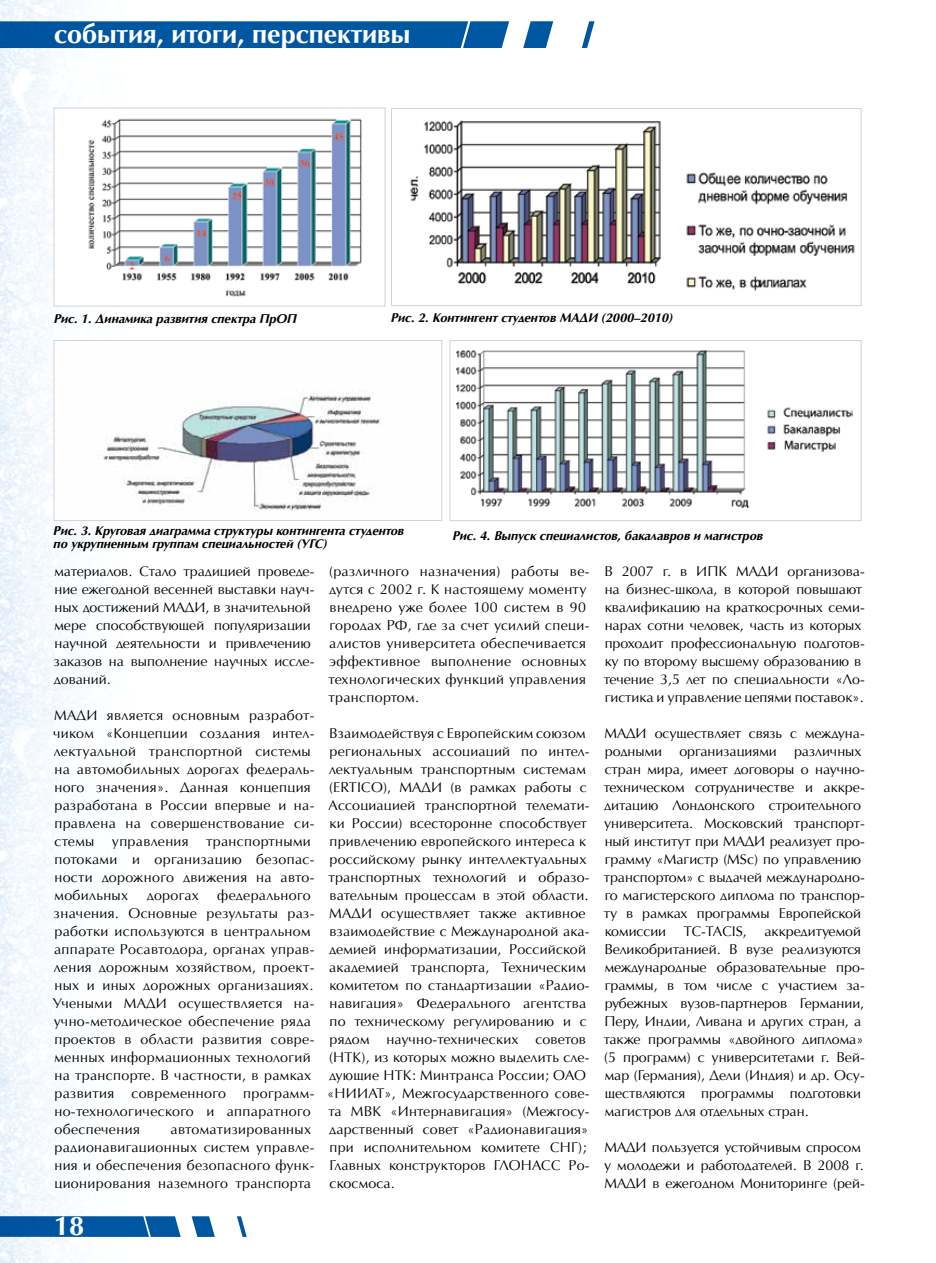
<style>
.page{position:relative;width:936px;height:1263px;background:#fff}
.page>*{position:absolute;margin:0;border:0;box-sizing:border-box;transform-origin:0 0}
.t1{font:700 27px "AG Opus High Resolution";color:#fff}
.t2{font:14.25px/18px "AG Opus High Resolution";letter-spacing:.005em;color:#000}
.t3{font:14.25px/18px "AG Opus High Resolution";letter-spacing:.025em;color:#000}
.t4{font:italic 700 12.75px/13.5px "AG Opus High Resolution";color:#000}
</style>
<div class="page">
<img style="left:0;top:0;width:145px;height:1263px">
<svg style="left:0;top:21px;width:594px;height:27px;background:#1d69ab"></svg>
<svg style="left:0;top:1216px;width:247px;height:21px"></svg>
<img style="left:56px;top:110px;width:306px;height:194px">
<div style="left:54px;top:108px;width:331px;height:198px;border:1px solid #d2d3d4"></div>
<img style="left:410px;top:120px;width:445px;height:171px">
<div style="left:391px;top:108px;width:470px;height:198px;border:1px solid #d2d3d4"></div>
<img style="left:456px;top:350px;width:396px;height:158px">
<div style="left:449px;top:340px;width:412px;height:181px;border:1px solid #d2d3d4"></div>
<div style="left:54px;top:340px;width:388px;height:180px;background:#fff"></div>
<img style="left:103px;top:390px;width:277px;height:121px">
<div style="left:54px;top:340px;width:388px;height:181px;border:1px solid #d2d3d4"></div>
<h1 class="t1" style="left:54px;top:18px;width:358px">события, итоги, перспективы</h1>
<p class="t4" style="left:54px;top:312px;width:244px">Рис. 1. Динамика развития спектра ПрОП</p>
<p class="t4" style="left:391px;top:310px;width:283px">Рис. 2. Контингент студентов МАДИ (2000–2010)</p>
<p class="t4" style="left:54px;top:524px;width:352px">Рис. 3. Круговая диаграмма структуры контингента студентов по укрупненным группам специальностей (УГС)</p>
<p class="t4" style="left:452px;top:529px;width:312px">Рис. 4. Выпуск специалистов, бакалавров и магистров</p>
<p class="t2" style="left:54px;top:562px;width:262px">материалов. Стало традицией проведе&shy;ние ежегодной весенней выставки науч&shy;ных достижений МАДИ, в значительной мере способствующей популяризации научной деятельности и привлечению заказов на выполнение научных иссле&shy;дований.</p>
<p class="t3" style="left:53px;top:706px;width:263px">МАДИ является основным разработ&shy;чиком «Концепции создания интел&shy;лектуальной транспортной системы на автомобильных дорогах федераль&shy;ного значения». Данная концепция разработана в России впервые и на&shy;правлена на совершенствование си&shy;стемы управления транспортными потоками и организацию безопас&shy;ности дорожного движения на авто&shy;мобильных</p>
<p class="t3" style="left:53px;top:886px;width:263px;text-indent:164px">федерального значения. Основные результаты раз&shy;работки используются в центральном аппарате Росавтодора, органах управ&shy;ления дорожным хозяйством, проект&shy;ных и иных дорожных организациях.<br>Учеными МАДИ осуществляется на&shy;учно-методическое обеспечение ряда проектов в области развития совре&shy;менных информационных технологий на транспорте. В частности, в рамках развития современного программ&shy;но-технологического и аппаратного обеспечения</p>
<p class="t2" style="left:147px;top:886px;width:54px">дорогах</p>
<p class="t3" style="left:54px;top:1120px;width:261px;text-indent:116px">автоматизированных радионавигационных систем управле&shy;ния и обеспечения безопасного функ&shy;ционирования наземного транспорта</p>
<h1 class="t1" style="left:54px;top:1210px;width:32px">18</h1>
<p class="t3" style="left:328px;top:562px;width:262px">(различного назначения) работы ве&shy;дутся с 2002 г. К настоящему моменту внедрено уже более 100 систем в 90 городах РФ, где за счет усилий специ&shy;алистов университета обеспечивается эффективное выполнение основных технологических функций управления транспортом.</p>
<p class="t2" style="left:327px;top:724px;width:264px">Взаимодействуя с Европейским союзом региональных ассоциаций по интел&shy;лектуальным транспортным системам (ERTICO), МАДИ (в рамках работы с Ассоциацией транспортной телемати&shy;ки России) всесторонне способствует привлечению европейского интереса к российскому рынку интеллектуальных транспортных технологий и образо&shy;вательным процессам в этой области.<br>МАДИ осуществляет также активное взаимодействие с Международной ака&shy;демией информатизации, Российской академией транспорта, Техническим комитетом по стандартизации «Радио&shy;навигация» Федерального агентства по техническому регулированию и с рядом научно-технических советов (НТК), из которых можно выделить сле&shy;дующие НТК: Минтранса России; ОАО «НИИАТ», Межгосударственного сове&shy;та МВК «Интернавигация» (Межгосу&shy;дарственный совет «Радионавигация» при исполнительном комитете СНГ); Главных конструкторов ГЛОНАСС Ро&shy;скосмоса.</p>
<p class="t2" style="left:603px;top:562px;width:262px">В 2007 г. в ИПК МАДИ организова&shy;на бизнес-школа, в которой повышают квалификацию на краткосрочных семи&shy;нарах сотни человек, часть из которых проходит профессиональную подготов&shy;ку по второму высшему образованию в течение 3,5 лет по специальности «Ло&shy;гистика и управление цепями поставок».</p>
<p class="t2" style="left:603px;top:724px;width:262px">МАДИ осуществляет связь с междуна&shy;родными организациями различных стран мира, имеет договоры о научно&shy;техническом сотрудничестве и аккре&shy;дитацию Лондонского строительного университета. Московский транспорт&shy;ный институт при МАДИ реализует про&shy;грамму «Магистр (MSc) по управлению транспортом» с выдачей международно&shy;го магистерского диплома по транспор&shy;ту в рамках программы Европейской комиссии TC-TACIS, аккредитуемой Великобританией. В вузе реализуются международные образовательные про&shy;граммы, в том числе с участием за&shy;рубежных вузов-партнеров Германии, Перу, Индии, Ливана и других стран, а также программы «двойного диплома» (5 программ) с университетами г. Вей&shy;мар (Германия), Дели (Индия) и др. Осу&shy;ществляются программы подготовки магистров для отдельных стран.</p>
<p class="t2" style="left:604px;top:1138px;width:262px">МАДИ пользуется устойчивым спросом у молодежи и работодателей. В 2008 г.<br>МАДИ в ежегодном Мониторинге (рей-</p>
</div>
